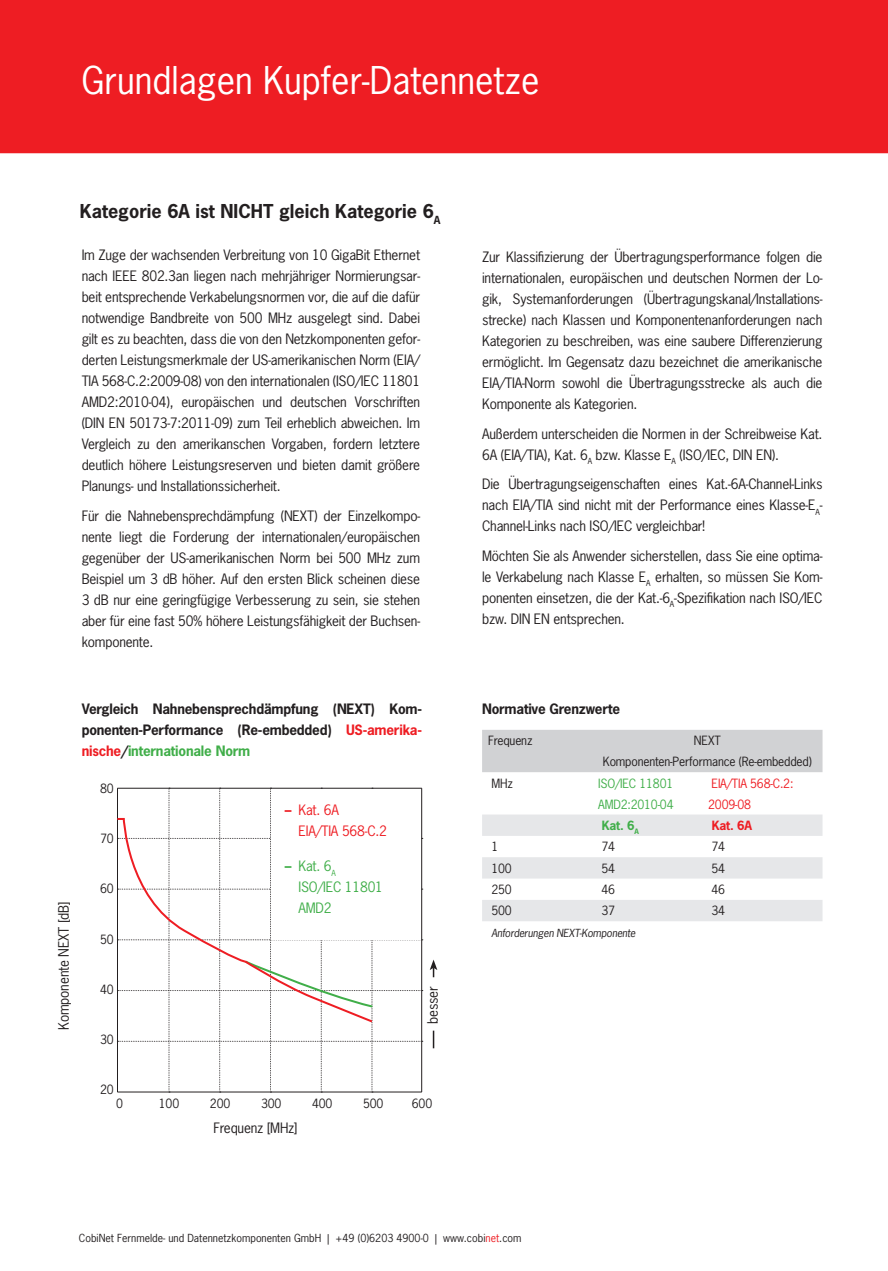
<style>
.page{position:relative;width:888px;height:1271px;background:#fff}
.page>*{position:absolute;margin:0;border:0;box-sizing:border-box;transform-origin:0 0}
.t1{font:36px "News Gothic Std";color:#fff}
.t2{font:700 18px "News Gothic Std";color:#231f20}
.t3{font:13.5px/21px "News Gothic Std";letter-spacing:-.015em;color:#231f20;text-align:justify}
.t4{font:700 13.5px/21px "News Gothic Std";letter-spacing:-.015em;color:#231f20;text-align:justify}
.t5{font:13.5px/21px "News Gothic Std";letter-spacing:-.015em;color:#40ae49}
.t6{font:13.5px/21px "News Gothic Std";letter-spacing:-.015em;color:#ee1d23}
.t7{font:12px/21px "News Gothic Std";letter-spacing:-.015em;color:#231f20;text-align:center}
.t8{font:12px/21px "News Gothic Std";letter-spacing:-.015em;color:#40ae49}
.t9{font:12px/21px "News Gothic Std";letter-spacing:-.015em;color:#ee1d23}
.t10{font:700 12px "News Gothic Std";color:#40ae49}
.t11{font:700 12px "News Gothic Std";color:#ee1d23}
.t12{font:10.5px "News Gothic Std";color:#231f20}
.t13{font:italic 10.5px "News Gothic Std";letter-spacing:-.015em;color:#231f20}
.s1{color:#ee1d23}
.s2{color:#40ae49}
.s3{font-weight:700}
</style>
<div class="page">
<div style="left:0;top:0;width:887px;height:153px;background:#ee1d23"></div>
<div style="left:482px;top:730px;width:340px;height:42px;background:#d1d2d4"></div>
<svg style="left:482px;top:814px;width:340px;height:107px"></svg>
<svg style="left:117px;top:788px;width:305px;height:304px"></svg>
<svg style="left:117px;top:817px;width:257px;height:206px"></svg>
<div style="left:271px;top:789px;width:149px;height:150px;background:#fff"></div>
<svg style="left:432px;top:1030px;width:2px;height:18px"></svg>
<svg style="left:429px;top:959px;width:8px;height:18px"></svg>
<h1 class="t1" style="left:81px;top:58px;width:459px">Grundlagen Kupfer-Datennetze</h1>
<h2 class="t2" style="left:80px;top:200px;width:362px">Kategorie 6A ist NICHT gleich Kategorie 6<sub>A</sub></h2>
<p class="t3" style="left:82px;top:245px;width:340px">Im Zuge der wachsenden Verbreitung von 10 GigaBit Ethernet nach IEEE 802.3an liegen nach mehrjähriger Normierungsar&shy;beit entsprechende Verkabelungsnormen vor, die auf die dafür notwendige Bandbreite von 500 MHz ausgelegt sind. Dabei gilt es zu beachten, dass die von den Netzkomponenten gefor&shy;derten Leistungsmerkmale der US-amerikanischen Norm (EIA/ TIA 568-C.2:2009-08) von den internationalen (ISO/IEC 11801<br>AMD2:2010-04), europäischen und deutschen Vorschriften (DIN EN 50173-7:2011-09) zum Teil erheblich abweichen. Im Vergleich zu den amerikanschen Vorgaben, fordern letztere deutlich höhere Leistungsreserven und bieten damit größere Planungs- und Installationssicherheit.</p>
<p class="t3" style="left:82px;top:505px;width:340px">Für die Nahnebensprechdämpfung (NEXT) der Einzelkompo&shy;nente liegt die Forderung der internationalen/europäischen gegenüber der US-amerikanischen Norm bei 500 MHz zum Beispiel um 3 dB höher. Auf den ersten Blick scheinen diese 3 dB nur eine geringfügige Verbesserung zu sein, sie stehen aber für eine fast 50% höhere Leistungsfähigkeit der Buchsen&shy;komponente.</p>
<p class="t3" style="left:482px;top:247px;width:342px">Zur Klassifizierung der Übertragungsperformance folgen die internationalen, europäischen und deutschen Normen der Lo&shy;gik, Systemanforderungen (Übertragungskanal/Installations&shy;strecke) nach Klassen und Komponentenanforderungen nach Kategorien zu beschreiben, was eine saubere Differenzierung ermöglicht. Im Gegensatz dazu bezeichnet die amerikanische EIA/TIA-Norm sowohl die Übertragungsstrecke als auch die Komponente als Kategorien.</p>
<p class="t3" style="left:482px;top:423px;width:342px">Außerdem unterscheiden die Normen in der Schreibweise Kat.<br>6A (EIA/TIA), Kat. 6<sub>A</sub> bzw. Klasse E<sub>A</sub> (ISO/IEC, DIN EN).</p>
<p class="t3" style="left:482px;top:473px;width:342px">Die Übertragungseigenschaften eines Kat.-6A-Channel-Links nach EIA/TIA sind nicht mit der Performance eines Klasse-E<sub>A</sub>-Channel-Links nach ISO/IEC vergleichbar!</p>
<p class="t3" style="left:482px;top:545px;width:342px">Möchten Sie als Anwender sicherstellen, dass Sie eine optima&shy;le Verkabelung nach Klasse E<sub>A</sub> erhalten, so müssen Sie Kom&shy;ponenten einsetzen, die der Kat.-6<sub>A</sub>-Spezifikation nach ISO/IEC bzw. DIN EN entsprechen.</p>
<p class="t3" style="left:53px;top:1029px;width:130px;rotate:-90deg">Komponente NEXT [dB]</p>
<p class="t4" style="left:82px;top:698px;width:342px">Vergleich Nahnebensprechdämpfung (NEXT) Kom&shy;ponenten-Performance (Re-embedded) <span class="s1">US-amerika&shy;nische</span>/<span class="s2">internationale Norm</span></p>
<p class="t4" style="left:482px;top:698px;width:139px">Normative Grenzwerte</p>
<p class="t7" style="left:488px;top:730px;width:46px">Frequenz</p>
<p class="t7" style="left:602px;top:730px;width:210px">NEXT<br>Komponenten-Performance (Re-embedded)</p>
<p class="t7" style="left:491px;top:772px;width:23px">MHz</p>
<p class="t8" style="left:598px;top:772px;width:77px">ISO/IEC 11801<br>AMD2:2010-04</p>
<p class="t9" style="left:708px;top:772px;width:87px">EIA/TIA 568-C.2:<br>2009-08</p>
<p class="t10" style="left:601px;top:817px;width:39px">Kat. 6<sub>A</sub></p>
<p class="t11" style="left:711px;top:817px;width:42px">Kat. 6A</p>
<p class="t7" style="left:491px;top:836px;width:8px">1</p>
<p class="t7" style="left:601px;top:836px;width:15px">74</p>
<p class="t7" style="left:711px;top:836px;width:15px">74</p>
<p class="t7" style="left:491px;top:857px;width:22px">100</p>
<p class="t7" style="left:601px;top:857px;width:15px">54</p>
<p class="t7" style="left:711px;top:857px;width:15px">54</p>
<p class="t7" style="left:491px;top:878px;width:22px">250</p>
<p class="t7" style="left:601px;top:878px;width:15px">46</p>
<p class="t7" style="left:711px;top:878px;width:15px">46</p>
<p class="t7" style="left:491px;top:900px;width:22px">500</p>
<p class="t7" style="left:601px;top:900px;width:15px">37</p>
<p class="t7" style="left:711px;top:900px;width:15px">34</p>
<p class="t13" style="left:491px;top:926px;width:146px">Anforderungen NEXT-Komponente</p>
<p class="t7" style="left:100px;top:778px;width:15px">80</p>
<p class="t6" style="left:298px;top:799px;width:90px;text-indent:-14px"><span class="s3">–</span> Kat. 6A<br>EIA/TIA 568-C.2</p>
<p class="t5" style="left:298px;top:855px;width:86px;text-indent:-14px"><span class="s3">–</span> Kat. 6<sub>A<br></sub>ISO/IEC 11801<br>AMD2</p>
<p class="t7" style="left:100px;top:828px;width:15px">70</p>
<p class="t7" style="left:100px;top:878px;width:15px">60</p>
<p class="t7" style="left:100px;top:928px;width:15px">50</p>
<p class="t7" style="left:100px;top:978px;width:15px">40</p>
<p class="t7" style="left:100px;top:1028px;width:15px">30</p>
<p class="t3" style="left:422px;top:1024px;width:39px;rotate:-90deg">besser</p>
<p class="t7" style="left:100px;top:1079px;width:15px">20</p>
<p class="t7" style="left:116px;top:1092px;width:8px">0</p>
<p class="t7" style="left:159px;top:1092px;width:22px">100</p>
<p class="t7" style="left:210px;top:1092px;width:22px">200</p>
<p class="t7" style="left:261px;top:1092px;width:22px">300</p>
<p class="t7" style="left:312px;top:1092px;width:22px">400</p>
<p class="t7" style="left:363px;top:1092px;width:22px">500</p>
<p class="t7" style="left:412px;top:1092px;width:22px">600</p>
<p class="t3" style="left:213px;top:1117px;width:86px">Frequenz [MHz]</p>
<p class="t12" style="left:79px;top:1231px;width:444px">CobiNet Fernmelde- und Datennetzkomponenten GmbH | +49 (0)6203 4900-0 | www.cobi<span class="s1">net</span>.com</p>
</div>
